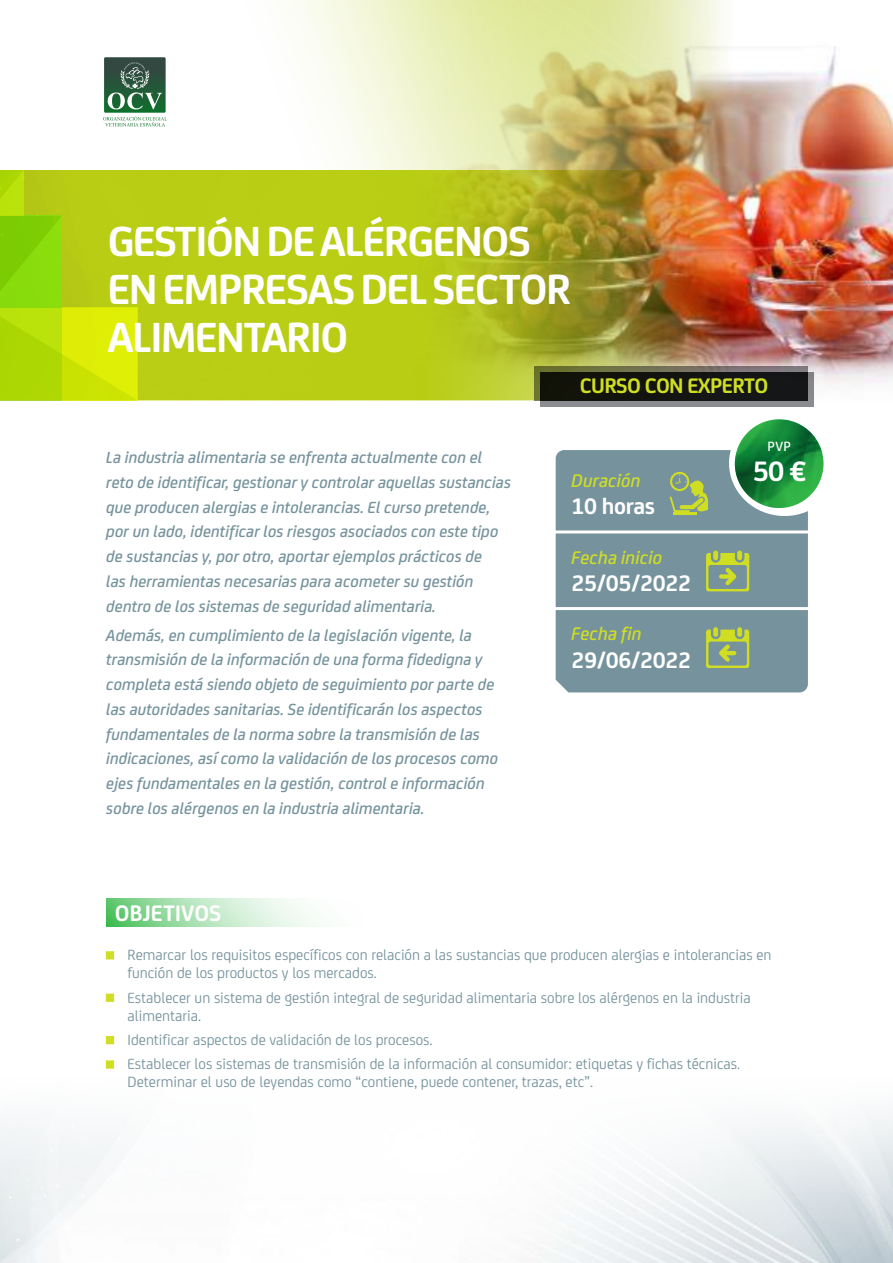
<style>
.page{position:relative;width:893px;height:1263px;background:#fff}
.page>*{position:absolute;margin:0;border:0;box-sizing:border-box;transform-origin:0 0}
.t1{font:700 45px/48px "FS Joey";letter-spacing:-.03em;color:#fff}
.t2{font:700 30px "FS Joey";color:#fff}
.t3{font:700 24px "FS Joey";letter-spacing:-.015em;color:#fff}
.t4{font:700 22.5px "FS Joey";letter-spacing:-.03em;color:#cfde23}
.t5{font:italic 500 19.5px "FS Joey";color:#cfde23}
.t6{font:italic 500 17.25px/24.8px "FS Joey";color:#76939d}
.t7{font:15.75px/18px "FS Joey";color:#76939d}
.t8{font:500 14.25px "FS Joey";color:#fff}
.s1{color:#cfde23}
</style>
<div class="page">
<div style="left:556px;top:450px;width:252px;height:242px;background:#76939d"></div>
<div style="left:729px;top:410px;width:111px;height:106px;background:#fff;border-radius:50%"></div>
<hr style="left:553px;top:530px;width:258px;height:3px;background:#fff">
<hr style="left:553px;top:607px;width:259px;height:3px;background:#fff">
<hr style="left:673px;top:513px;width:24px;height:2px;background:#cfde23">
<svg style="left:670px;top:472px;width:38px;height:40px;background:#96ae6f"></svg>
<div style="left:713px;top:551px;width:5px;height:9px;background:#cfde23;border-radius:2px"></div>
<div style="left:737px;top:551px;width:5px;height:9px;background:#cfde23;border-radius:2px"></div>
<svg style="left:706px;top:553px;width:43px;height:38px;background:#9eb565"></svg>
<div style="left:713px;top:627px;width:5px;height:10px;background:#cfde23;border-radius:2px"></div>
<div style="left:737px;top:627px;width:5px;height:10px;background:#cfde23;border-radius:2px"></div>
<svg style="left:706px;top:630px;width:43px;height:38px;background:#9eb564"></svg>
<img style="left:735px;top:419px;width:88px;height:89px">
<div style="left:137px;top:170px;width:270px;height:230px;background:#b9ce14"></div>
<svg style="left:106px;top:0;width:301px;height:170px"></svg>
<svg style="left:0;top:170px;width:137px;height:230px;background:#b4d70b"></svg>
<svg style="left:106px;top:898px;width:211px;height:29px"></svg>
<svg style="left:103px;top:57px;width:64px;height:69px"></svg>
<img style="left:407px;top:0;width:486px;height:400px">
<div style="left:534px;top:366px;width:274px;height:34px;background:linear-gradient(to right,#686f2a,#83798b)"></div>
<svg style="left:540px;top:372px;width:274px;height:34px;background:#78797c"></svg>
<div style="left:540px;top:372px;width:268px;height:28px;background:#131411"></div>
<h1 class="t1" style="left:108px;top:214px;width:465px">GESTIÓN DE ALÉRGENOS<br>EN EMPRESAS DEL SECTOR<br>ALIMENTARIO</h1>
<h3 class="t4" style="left:580px;top:369px;width:190px">CURSO CON EXPERTO</h3>
<p class="t6" style="left:106px;top:444px;width:406px">La industria alimentaria se enfrenta actualmente con el reto de identificar, gestionar y controlar aquellas sustancias que producen alergias e intolerancias. El curso pretende, por un lado, identificar los riesgos asociados con este tipo de sustancias y, por otro, aportar ejemplos prácticos de<br>las herramientas necesarias para acometer su gestión dentro de los sistemas de seguridad alimentaria.</p>
<p class="t6" style="left:106px;top:621px;width:394px">Además, en cumplimiento de la legislación vigente, la transmisión de la información de una forma fidedigna y completa está siendo objeto de seguimiento por parte de las autoridades sanitarias. Se identificarán los aspectos fundamentales de la norma sobre la transmisión de las indicaciones, así como la validación de los procesos como ejes fundamentales en la gestión, control e información sobre los alérgenos en la industria alimentaria.</p>
<h3 class="t3" style="left:115px;top:895px;width:108px">OBJETIVOS</h3>
<p class="t5" style="left:572px;top:466px;width:71px">Duración</p>
<h3 class="t3" style="left:572px;top:488px;width:85px">10 horas</h3>
<p class="t5" style="left:572px;top:543px;width:92px">Fecha inicio</p>
<h3 class="t3" style="left:572px;top:565px;width:121px">25/05/2022</h3>
<p class="t5" style="left:572px;top:619px;width:72px">Fecha fin</p>
<h3 class="t3" style="left:572px;top:642px;width:121px">29/06/2022</h3>
<p class="t8" style="left:767px;top:436px;width:25px">PVP</p>
<h2 class="t2" style="left:753px;top:449px;width:54px">50 €</h2>
<p class="t7" style="left:128px;top:945px;width:645px;text-indent:-21px"><span class="s1">■</span> Remarcar los requisitos específicos con relación a las sustancias que producen alergias e intolerancias en función de los productos y los mercados.</p>
<p class="t7" style="left:128px;top:987px;width:625px;text-indent:-21px"><span class="s1">■</span> Establecer un sistema de gestión integral de seguridad alimentaria sobre los alérgenos en la industria alimentaria.</p>
<p class="t7" style="left:106px;top:1030px;width:328px"><span class="s1">■</span> Identificar aspectos de validación de los procesos.</p>
<p class="t7" style="left:128px;top:1054px;width:614px;text-indent:-21px"><span class="s1">■</span> Establecer los sistemas de transmisión de la información al consumidor: etiquetas y fichas técnicas.<br>Determinar el uso de leyendas como “contiene, puede contener, trazas, etc”.</p>
</div>
